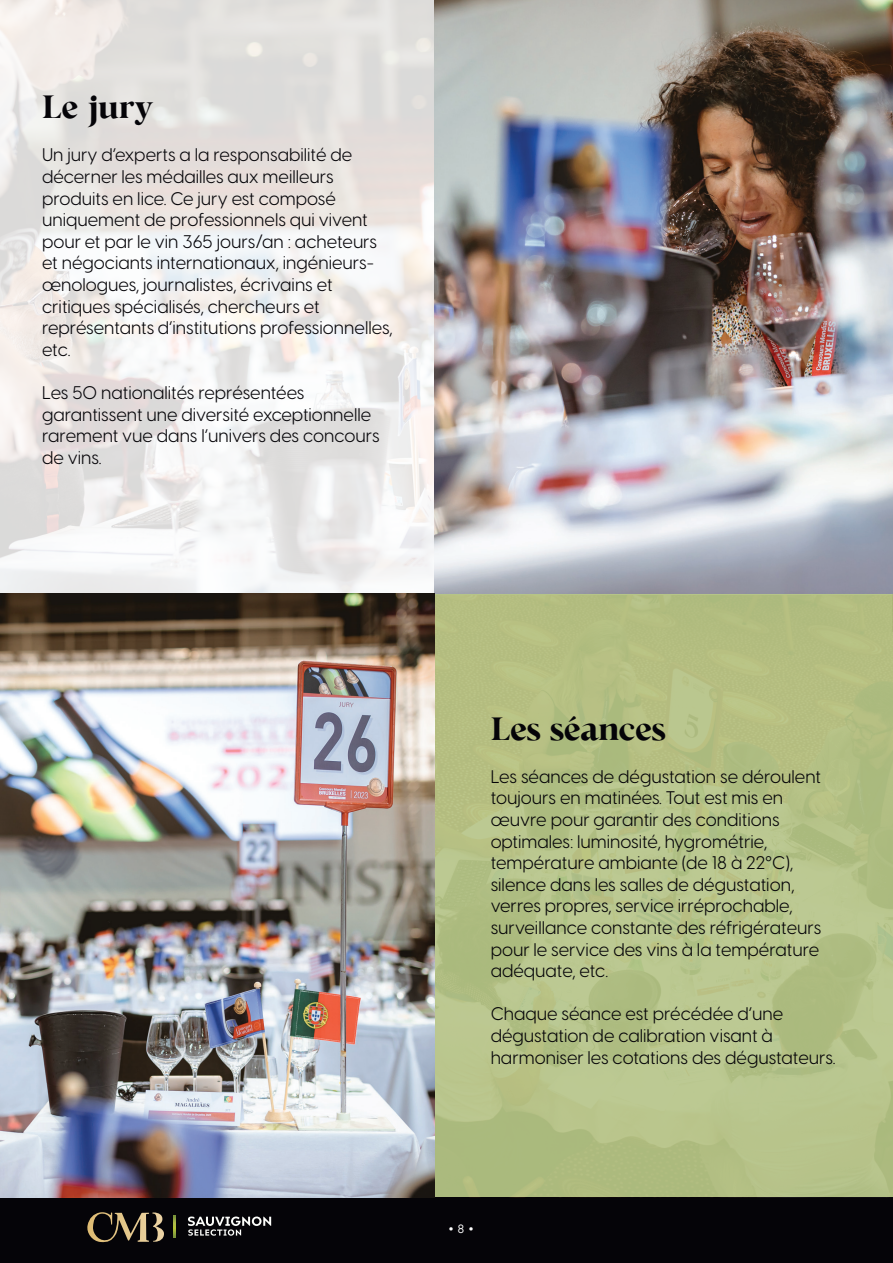
<style>
.page{position:relative;width:893px;height:1263px;background:#fff}
.page>*{position:absolute;margin:0;border:0;box-sizing:border-box;transform-origin:0 0}
.t1{font:700 36px "Cita Pro";letter-spacing:-.015em;color:#050408}
.t2{font:18px/21.6px "Visby CF";color:#050408}
.t3{font:12px "Franklin Gothic";color:#fff}
.s1{font-family:"Urbanist"}
</style>
<div class="page">
<div style="left:0;top:1197px;width:893px;height:66px;background:#050408"></div>
<svg style="left:174px;top:1216px;width:2px;height:22px"></svg>
<svg style="left:188px;top:1216px;width:83px;height:20px"></svg>
<svg style="left:87px;top:1212px;width:77px;height:31px"></svg>
<img style="left:0;top:0;width:434px;height:593px">
<div style="left:434px;top:593px;width:459px;height:604px;background:linear-gradient(to right,#b4c085,#b5c288)"></div>
<img style="left:434px;top:0;width:459px;height:593px">
<img style="left:0;top:593px;width:434px;height:604px">
<h1 class="t1" style="left:42px;top:83px;width:114px">Le jury</h1>
<p class="t2" style="left:42px;top:143px;width:352px">Un jury d’experts a la responsabilité de décerner les médailles aux meilleurs produits en lice. Ce jury est composé uniquement de professionnels qui vivent pour et par le vin 365 jours/an : acheteurs et négociants internationaux, ingénieurs&shy;œnologues, journalistes, écrivains et critiques spécialisés, chercheurs et représentants d’institutions professionnelles, etc.</p>
<p class="t2" style="left:42px;top:380px;width:339px">Les 50 nationalités représentées garantissent une diversité exceptionnelle rarement vue dans l’univers des concours de vins.</p>
<h1 class="t1" style="left:491px;top:705px;width:177px">Les séances</h1>
<p class="t2" style="left:491px;top:764px;width:332px">Les séances de dégustation se déroulent toujours en matinées. Tout est mis en œuvre pour garantir des conditions optimales: luminosité, hygrométrie, température ambiante (de 18 à 22°C), silence dans les salles de dégustation, verres propres, service irréprochable, surveillance constante des réfrigérateurs pour le service des vins à la température adéquate, etc.</p>
<p class="t2" style="left:491px;top:1002px;width:346px">Chaque séance est précédée d’une dégustation de calibration visant à harmoniser les cotations des dégustateurs.</p>
<p class="t3" style="left:447px;top:1221px;width:30px">• <span class="s1">8</span> •</p>
</div>
